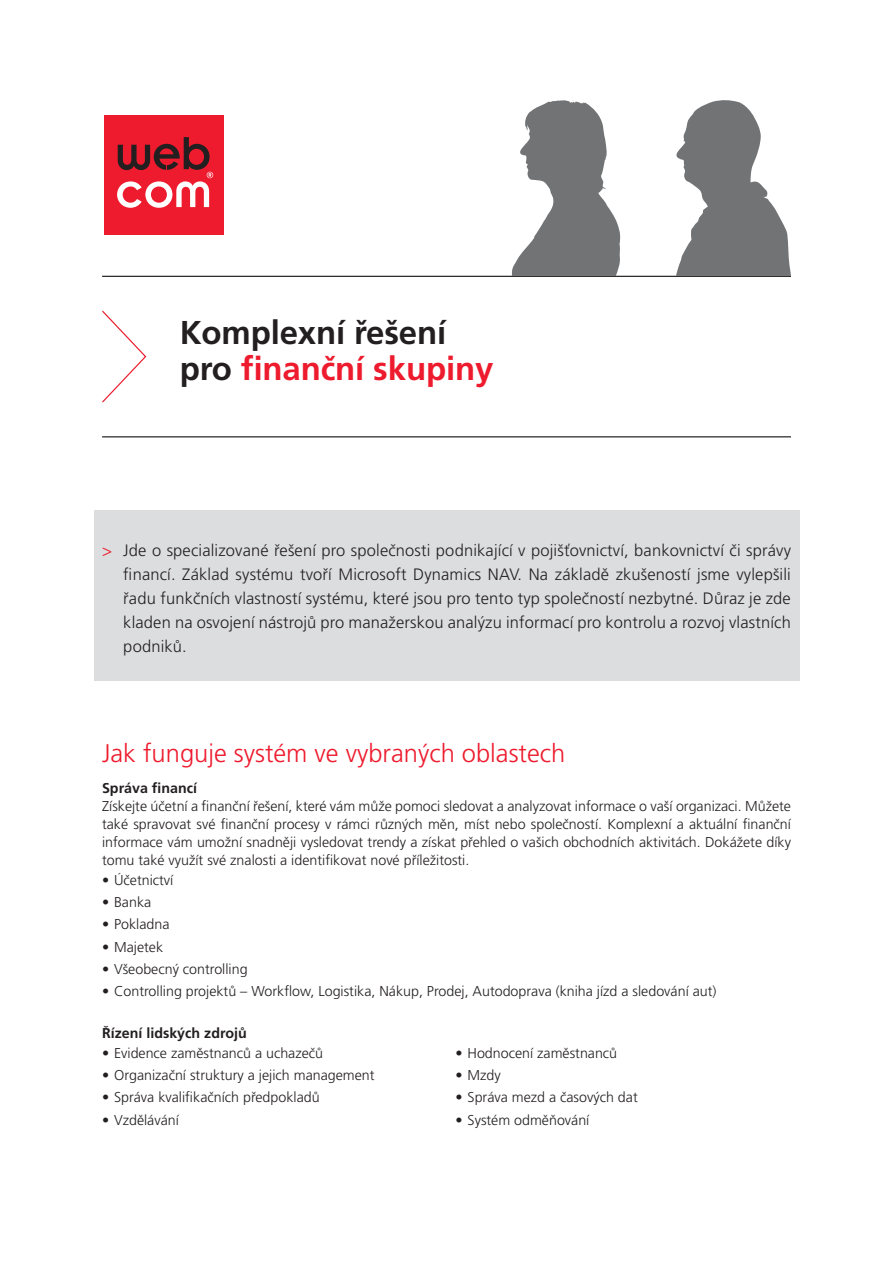
<style>
.page{position:relative;width:893px;height:1263px;background:#fff}
.page>*{position:absolute;margin:0;border:0;box-sizing:border-box;transform-origin:0 0}
.t1{font:700 33px/36px "Frutiger CE";letter-spacing:-.005em;color:#231f20}
.t2{font:300 25.5px "Frutiger CE";color:#ed1b2d}
.t3{font:300 16.5px/24px "Frutiger CE";letter-spacing:.01em;color:#231f20;text-align:justify}
.t4{font:300 14.25px/18px "Frutiger CE";color:#231f20;text-align:justify}
.t5{font:700 14.25px "Frutiger CE";color:#231f20}
.s1{color:#ed1b2d}
</style>
<div class="page">
<svg style="left:512px;top:100px;width:108px;height:176px"></svg>
<svg style="left:676px;top:100px;width:115px;height:176px"></svg>
<div style="left:94px;top:510px;width:705px;height:170px;background:#dcddde"></div>
<hr style="left:102px;top:436px;width:689px;height:1px;background:#231f20">
<hr style="left:102px;top:276px;width:689px;height:1px;background:#231f20">
<svg style="left:102px;top:310px;width:45px;height:93px"></svg>
<div style="left:104px;top:116px;width:119px;height:119px;background:#ed1b2d"></div>
<svg style="left:117px;top:137px;width:96px;height:71px"></svg>
<h1 class="t1" style="left:180px;top:317px;width:315px">Komplexní řešení pro <span class="s1">finanční skupiny</span></h1>
<p class="t3" style="left:123px;top:539px;width:669px;text-indent:-21px"><span class="s1">&gt;</span> Jde o specializované řešení pro společnosti podnikající v pojišťovnictví, bankovnictví či správy financí. Základ systému tvoří Microsoft Dynamics NAV. Na základě zkušeností jsme vylepšili řadu funkčních vlastností systému, které jsou pro tento typ společností nezbytné. Důraz je zde kladen na osvojení nástrojů pro manažerskou analýzu informací pro kontrolu a rozvoj vlastních podniků.</p>
<h2 class="t2" style="left:102px;top:741px;width:465px">Jak funguje systém ve vybraných oblastech</h2>
<p class="t5" style="left:102px;top:781px;width:97px">Správa financí</p>
<p class="t4" style="left:102px;top:798px;width:690px">Získejte účetní a finanční řešení, které vám může pomoci sledovat a analyzovat informace o vaší organizaci. Můžete také spravovat své finanční procesy v rámci různých měn, míst nebo společností. Komplexní a aktuální finanční informace vám umožní snadněji vysledovat trendy a získat přehled o vašich obchodních aktivitách. Dokážete díky tomu také využít své znalosti a identifikovat nové příležitosti.</p>
<p class="t4" style="left:102px;top:872px;width:73px">• Účetnictví</p>
<p class="t4" style="left:102px;top:894px;width:51px">• Banka</p>
<p class="t4" style="left:102px;top:916px;width:69px">• Pokladna</p>
<p class="t4" style="left:102px;top:939px;width:63px">• Majetek</p>
<p class="t4" style="left:102px;top:961px;width:147px">• Všeobecný controlling</p>
<p class="t4" style="left:102px;top:983px;width:616px">• Controlling projektů – Workflow, Logistika, Nákup, Prodej, Autodoprava (kniha jízd a sledování aut)</p>
<p class="t5" style="left:102px;top:1027px;width:146px">Řízení lidských zdrojů</p>
<p class="t4" style="left:102px;top:1045px;width:223px">• Evidence zaměstnanců a uchazečů</p>
<p class="t4" style="left:102px;top:1067px;width:274px">• Organizační struktury a jejich management</p>
<p class="t4" style="left:102px;top:1089px;width:219px">• Správa kvalifikačních předpokladů</p>
<p class="t4" style="left:102px;top:1112px;width:78px">• Vzdělávání</p>
<p class="t4" style="left:455px;top:1045px;width:163px">• Hodnocení zaměstnanců</p>
<p class="t4" style="left:455px;top:1067px;width:47px">• Mzdy</p>
<p class="t4" style="left:455px;top:1089px;width:184px">• Správa mezd a časových dat</p>
<p class="t4" style="left:455px;top:1112px;width:135px">• Systém odměňování</p>
</div>
